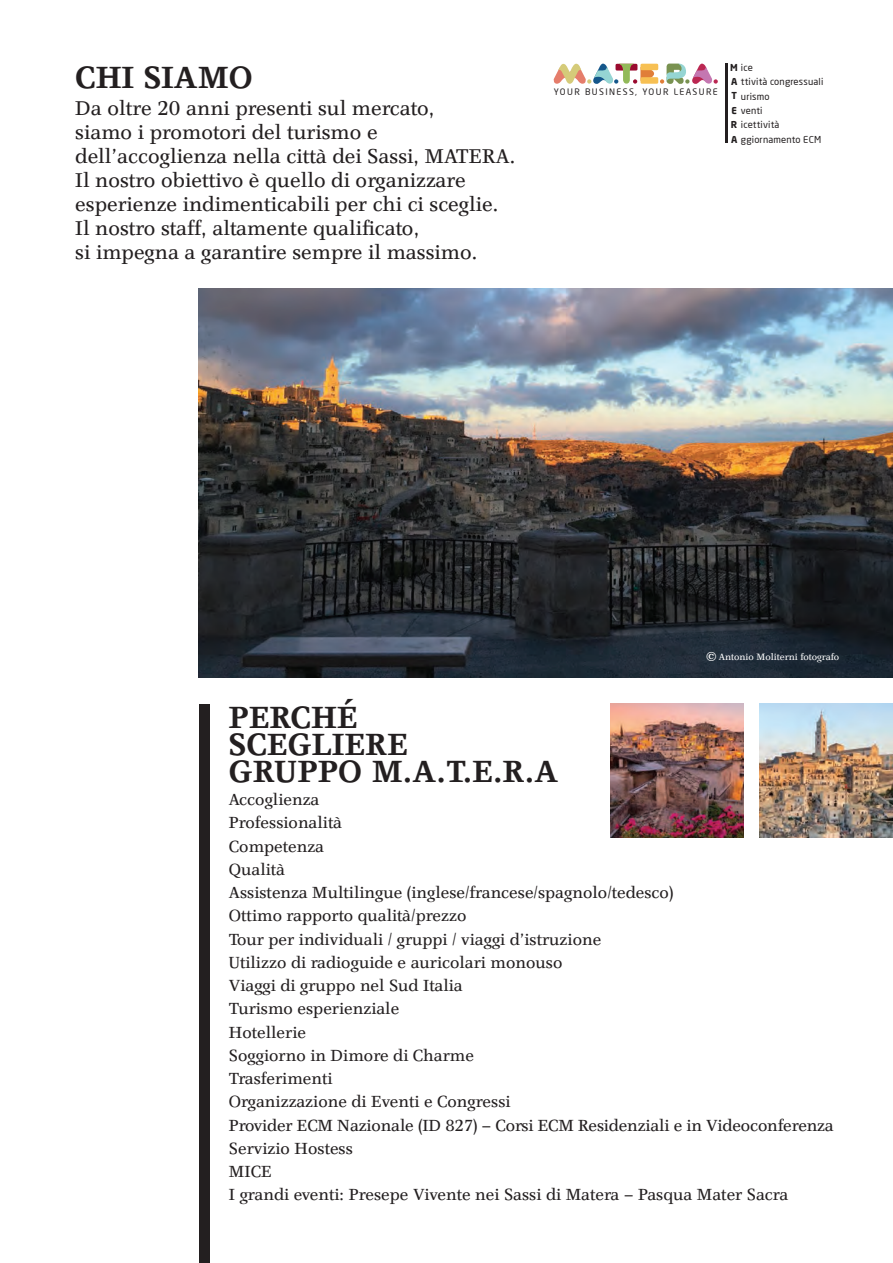
<style>
.page{position:relative;width:893px;height:1263px;background:#fff}
.page>*{position:absolute;margin:0;border:0;box-sizing:border-box;transform-origin:0 0}
.t1{font:700 30px/27px "Claridge CG";letter-spacing:.01em;color:#231f20}
.t2{font:19.5px/24px "Claridge CG";letter-spacing:.01em;color:#231f20}
.t3{font:15.75px/23.2px "Claridge CG";letter-spacing:.01em;color:#231f20}
.t4{font:9.45px/14.4px "Neo Sans Pro";letter-spacing:.02em;color:#231f20}
.t5{font:9px "Claridge CG";letter-spacing:.01em;color:#fff}
.t6{font:8.85px "Neo Sans Pro";letter-spacing:.16em;color:#231f20}
.s1{font-weight:700}
.s2{font-family:"Times";font-weight:700;font-size:13.2px}
</style>
<div class="page">
<hr style="left:725px;top:64px;width:3px;height:79px;background:#231f20">
<svg style="left:553px;top:63px;width:165px;height:21px"></svg>
<div style="left:199px;top:704px;width:10px;height:559px;background:#231f20"></div>
<img style="left:610px;top:704px;width:134px;height:133px">
<img style="left:760px;top:704px;width:133px;height:133px">
<img style="left:199px;top:288px;width:694px;height:389px">
<h1 class="t1" style="left:75px;top:64px;width:179px">CHI SIAMO</h1>
<p class="t2" style="left:75px;top:96px;width:441px">Da oltre 20 anni presenti sul mercato,<br>siamo i promotori del turismo e dell’accoglienza nella città dei Sassi, MATERA.<br>Il nostro obiettivo è quello di organizzare esperienze indimenticabili per chi ci sceglie.<br>Il nostro staff, altamente qualificato,<br>si impegna a garantire sempre il massimo.</p>
<p class="t6" style="left:554px;top:87px;width:164px">your busine ss, your le asure</p>
<p class="t4" style="left:730px;top:60px;width:95px"><span class="s1">M</span> ice<br><span class="s1">A</span> ttività congressuali<br><span class="s1">T</span> urismo<br><span class="s1">E</span> venti<br><span class="s1">R</span> icettività<br><span class="s1">A</span> ggiornamento ECM</p>
<p class="t5" style="left:707px;top:651px;width:134px"><span class="s2">©</span> Antonio Moliterni fotografo</p>
<h1 class="t1" style="left:229px;top:704px;width:331px">PERCHÉ<br>SCEGLIERE<br>GRUPPO M.A.T.E.R.A</h1>
<p class="t3" style="left:229px;top:788px;width:606px">Accoglienza<br>Professionalità<br>Competenza<br>Qualità<br>Assistenza Multilingue (inglese/francese/spagnolo/tedesco)<br>Ottimo rapporto qualità/prezzo<br>Tour per individuali / gruppi / viaggi d’istruzione<br>Utilizzo di radioguide e auricolari monouso<br>Viaggi di gruppo nel Sud Italia<br>Turismo esperienziale<br>Hotellerie<br>Soggiorno in Dimore di Charme<br>Trasferimenti<br>Organizzazione di Eventi e Congressi<br>Provider ECM Nazionale (ID 827) – Corsi ECM Residenziali e in Videoconferenza<br>Servizio Hostess<br>MICE<br>I grandi eventi: Presepe Vivente nei Sassi di Matera – Pasqua Mater Sacra</p>
</div>
